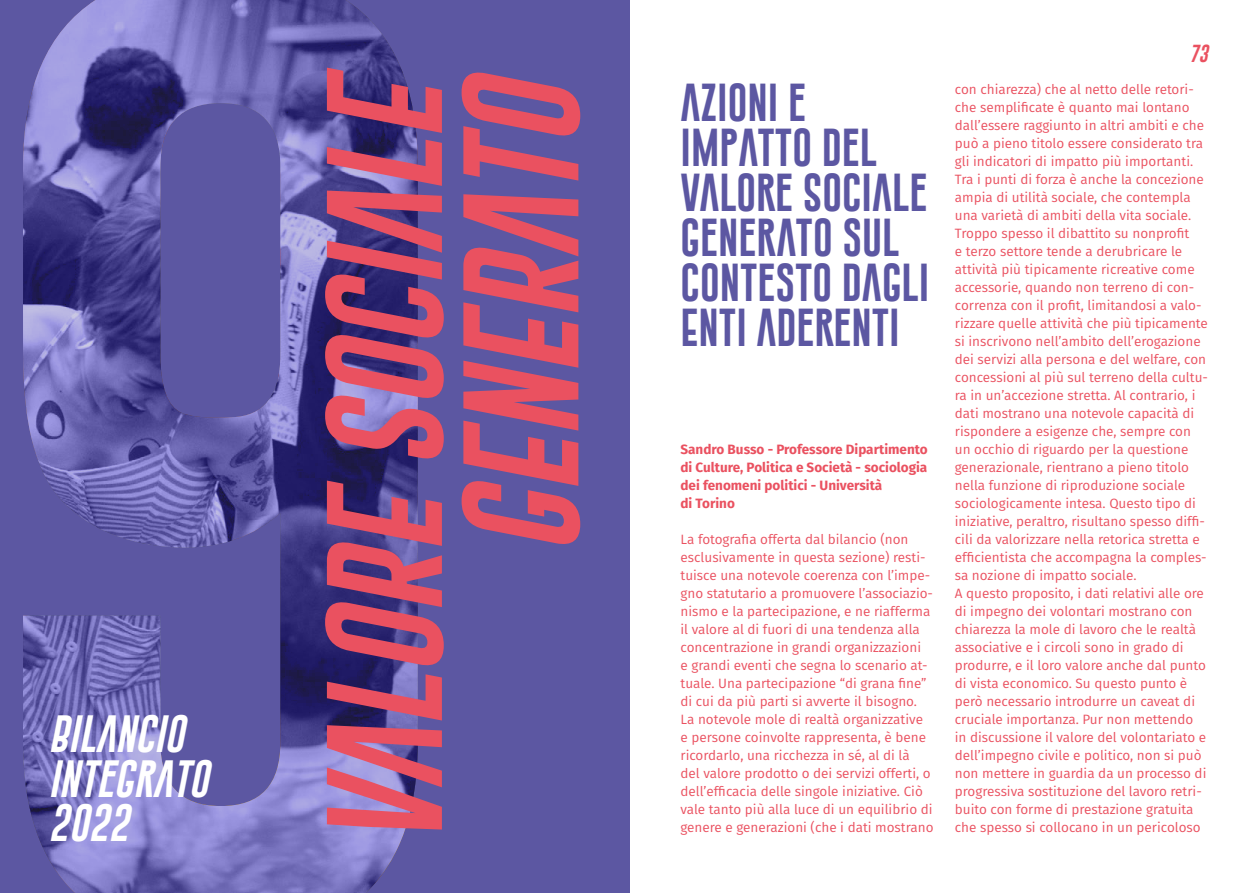
<style>
.page{position:relative;width:1259px;height:893px;background:#fff}
.page>*{position:absolute;margin:0;border:0;box-sizing:border-box;transform-origin:0 0}
.t1{font:italic 120px/136.5px "Gobold Extra 1";color:#ea5160;text-align:right}
.t2{font:39px/45px "Gobold Extra 1";color:#5c57a2}
.t3{font:italic 38.25px/44.5px "Gobold Extra 1";color:#fff}
.t4{font:italic 18px "Gobold Extra 1";color:#ea5160}
.t5{font:13.5px/18px "Fira Sans";color:#ea5160}
.t6{font:700 13.5px/18px "Fira Sans";color:#ea5160}
</style>
<div class="page">
<div style="left:0;top:0;width:629px;height:893px;background:#5c57a2"></div>
<svg style="left:23px;top:0;width:395px;height:893px"></svg>
<h3 class="t3" style="left:49px;top:712px;width:161px">BILANCIO<br>INTEGRATO<br>2022</h3>
<h1 class="t1" style="left:317px;top:849px;width:783px;rotate:-90deg">VALORE SOCIALE<br>GENERATO</h1>
<h2 class="t2" style="left:680px;top:80px;width:250px">AZIONI E<br>IMPATTO DEL<br>VALORE SOCIALE<br>GENERATO SUL<br>CONTESTO DAGLI<br>ENTI ADERENTI</h2>
<p class="t6" style="left:680px;top:439px;width:249px">Sandro Busso - Professore Dipartimento di Culture, Politica e Società - sociologia dei fenomeni politici - Università<br>di Torino</p>
<p class="t5" style="left:680px;top:530px;width:254px">La fotografia offerta dal bilancio (non esclusivamente in questa sezione) resti&shy;tuisce una notevole coerenza con l’impe&shy;gno statutario a promuovere l’associazio&shy;nismo e la partecipazione, e ne riafferma il valore al di fuori di una tendenza alla concentrazione in grandi organizzazioni<br>e grandi eventi che segna lo scenario at&shy;tuale. Una partecipazione “di grana fine” di cui da più parti si avverte il bisogno.<br>La notevole mole di realtà organizzative e persone coinvolte rappresenta, è bene ricordarlo, una ricchezza in sé, al di là<br>del valore prodotto o dei servizi offerti, o dell’efficacia delle singole iniziative. Ciò vale tanto più alla luce di un equilibrio di genere e generazioni (che i dati mostrano</p>
<h3 class="t4" style="left:1189px;top:42px;width:20px">73</h3>
<p class="t5" style="left:955px;top:80px;width:254px">con chiarezza) che al netto delle retori&shy;che semplificate è quanto mai lontano dall’essere raggiunto in altri ambiti e che può a pieno titolo essere considerato tra gli indicatori di impatto più importanti.<br>Tra i punti di forza è anche la concezione ampia di utilità sociale, che contempla una varietà di ambiti della vita sociale.<br>Troppo spesso il dibattito su nonprofit<br>e terzo settore tende a derubricare le attività più tipicamente ricreative come accessorie, quando non terreno di con&shy;correnza con il profit, limitandosi a valo&shy;rizzare quelle attività che più tipicamente si inscrivono nell’ambito dell’erogazione dei servizi alla persona e del welfare, con concessioni al più sul terreno della cultu&shy;ra in un’accezione stretta. Al contrario, i dati mostrano una notevole capacità di rispondere a esigenze che, sempre con un occhio di riguardo per la questione generazionale, rientrano a pieno titolo nella funzione di riproduzione sociale sociologicamente intesa. Questo tipo di iniziative, peraltro, risultano spesso diffi&shy;cili da valorizzare nella retorica stretta e efficientista che accompagna la comples&shy;sa nozione di impatto sociale.<br>A questo proposito, i dati relativi alle ore di impegno dei volontari mostrano con chiarezza la mole di lavoro che le realtà associative e i circoli sono in grado di produrre, e il loro valore anche dal punto di vista economico. Su questo punto è però necessario introdurre un caveat di cruciale importanza. Pur non mettendo in discussione il valore del volontariato e dell’impegno civile e politico, non si può non mettere in guardia da un processo di progressiva sostituzione del lavoro retri&shy;buito con forme di prestazione gratuita che spesso si collocano in un pericoloso</p>
</div>
